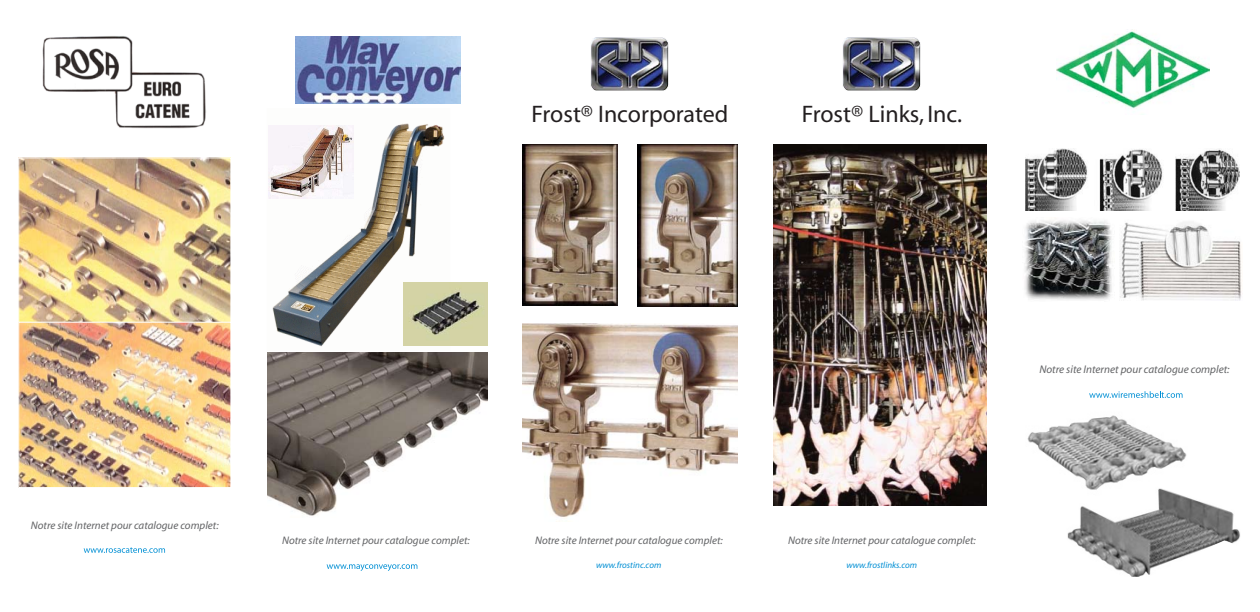
<style>
.page{position:relative;width:1260px;height:612px;background:#fff}
.page>*{position:absolute;margin:0;border:0;box-sizing:border-box;transform-origin:0 0}
.t1{font:24px "Myriad";color:#231f20}
.t2{font:italic 11.2px "Myriad";color:#636466}
.t3{font:italic 11px "Myriad";color:#636466}
.t4{font:italic 9px "Myriad";color:#008fd4}
</style>
<div class="page">
<img style="left:1027px;top:415px;width:160px;height:71px">
<img style="left:20px;top:159px;width:209px;height:327px">
<div style="left:18px;top:157px;width:213px;height:167px;border:1px solid #fff"></div>
<div style="left:18px;top:322px;width:213px;height:166px;border:1px solid #fff"></div>
<img style="left:42px;top:36px;width:164px;height:93px">
<img style="left:1056px;top:31px;width:154px;height:78px">
<svg style="left:327px;top:564px;width:90px;height:7px"></svg>
<svg style="left:1089px;top:391px;width:94px;height:7px"></svg>
<svg style="left:84px;top:547px;width:81px;height:6px"></svg>
<img style="left:268px;top:352px;width:220px;height:164px">
<img style="left:1067px;top:486px;width:173px;height:91px">
<img style="left:1025px;top:148px;width:215px;height:63px">
<img style="left:1025px;top:220px;width:88px;height:80px">
<img style="left:1119px;top:222px;width:123px;height:78px">
<img style="left:268px;top:123px;width:212px;height:224px">
<img style="left:269px;top:125px;width:84px;height:74px">
<img style="left:404px;top:283px;width:84px;height:63px">
<img style="left:295px;top:37px;width:166px;height:66px">
<img style="left:591px;top:37px;width:78px;height:54px">
<img style="left:843px;top:37px;width:78px;height:54px">
<img style="left:773px;top:144px;width:214px;height:362px">
<img style="left:522px;top:144px;width:95px;height:162px">
<img style="left:638px;top:144px;width:100px;height:163px">
<img style="left:522px;top:323px;width:216px;height:195px">
<h1 class="t1" style="left:532px;top:102px;width:198px">Frost® Incorporated</h1>
<h1 class="t1" style="left:802px;top:102px;width:162px">Frost® Links, Inc.</h1>
<p class="t3" style="left:31px;top:520px;width:189px">Notre site Internet pour catalogue complet:</p>
<p class="t3" style="left:282px;top:535px;width:189px">Notre site Internet pour catalogue complet:</p>
<p class="t3" style="left:535px;top:535px;width:189px">Notre site Internet pour catalogue complet:</p>
<p class="t4" style="left:596px;top:561px;width:67px">www.frostinc.com</p>
<p class="t2" style="left:1039px;top:364px;width:192px">Notre site Internet pour catalogue complet:</p>
<p class="t3" style="left:788px;top:535px;width:189px">Notre site Internet pour catalogue complet:</p>
<p class="t4" style="left:846px;top:561px;width:72px">www.frostlinks.com</p>
</div>
